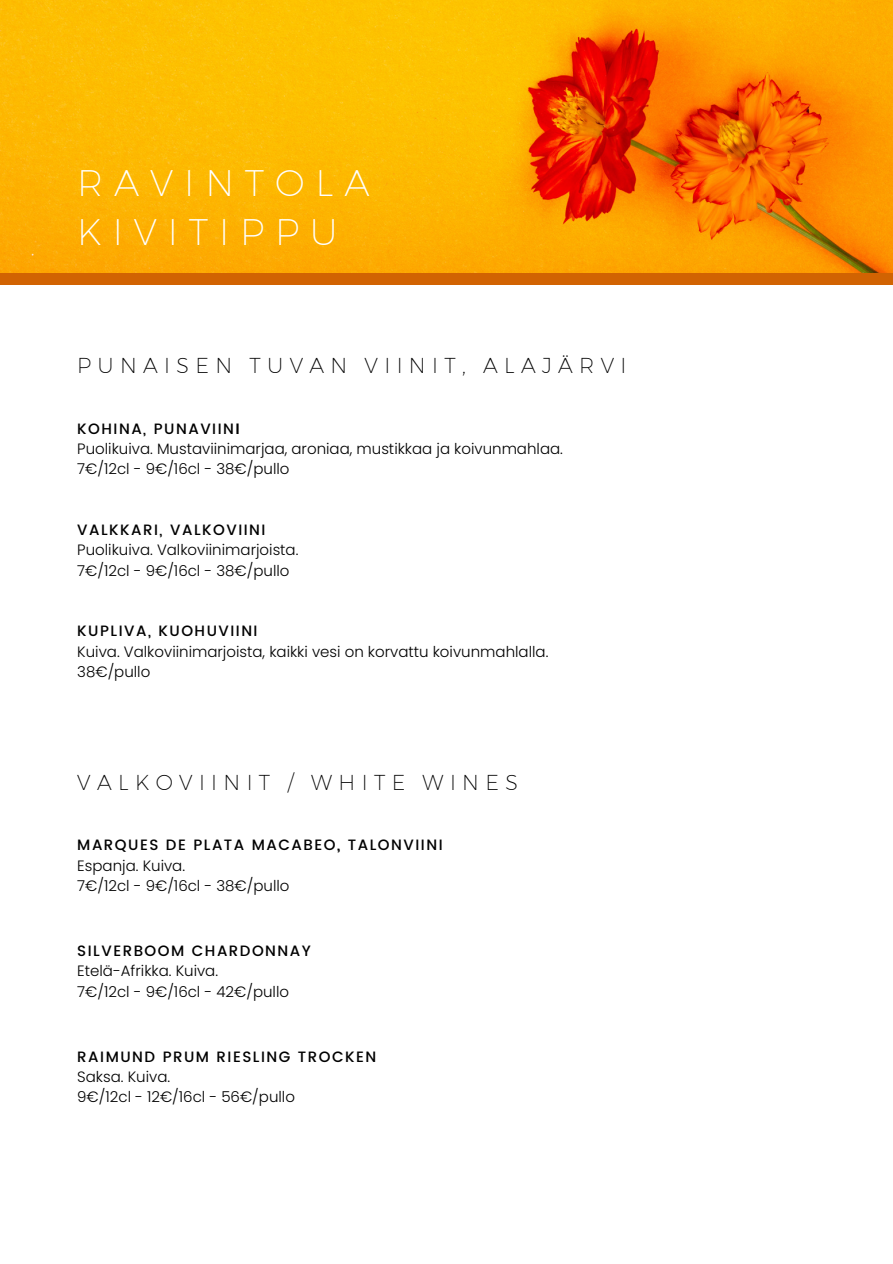
<style>
.page{position:relative;width:893px;height:1264px;background:#fff}
.page>*{position:absolute;margin:0;border:0;box-sizing:border-box;transform-origin:0 0}
.t1{font:300 36px/49.5px "Kief Montaser Extra";letter-spacing:.305em;color:#fff}
.t2{font:300 21px "Kief Montaser Extra";letter-spacing:.305em;color:#000}
.t3{font:300 15px/20.2px "Poppins";color:#000}
.t4{font:500 15px "Poppins";letter-spacing:.1em;color:#000}
.s1{font-weight:500}
.s2{font-weight:600}
</style>
<div class="page">
<div style="left:0;top:245px;width:892px;height:40px;background:#d16302"></div>
<img style="left:0;top:0;width:892px;height:272px">
<h1 class="t1" style="left:77px;top:158px;width:294px">RAVINTOLA<br>KIVITIPPU</h1>
<h2 class="t2" style="left:77px;top:352px;width:550px">PUNAISEN TUVAN VIINIT, ALAJÄRVI</h2>
<p class="t3" style="left:77px;top:418px;width:487px"><span class="s1">KOHINA, PUNAVIIN</span><span class="s2">I<br></span>Puolikuiva. Mustaviinimarjaa, aroniaa, mustikkaa ja koivunmahlaa.<br>7€/12cl - 9€/16cl - 38€/pullo</p>
<p class="t4" style="left:77px;top:521px;width:190px">VALKKARI, VALKOVIINI</p>
<p class="t3" style="left:77px;top:540px;width:223px">Puolikuiva. Valkoviinimarjoista.<br>7€/12cl - 9€/16cl - 38€/pullo</p>
<p class="t4" style="left:77px;top:622px;width:182px">KUPLIVA, KUOHUVIINI</p>
<p class="t3" style="left:77px;top:641px;width:472px">Kuiva. Valkoviinimarjoista, kaikki vesi on korvattu koivunmahlalla.<br>38€/pullo</p>
<h2 class="t2" style="left:77px;top:769px;width:442px">VALKOVIINIT / WHITE WINES</h2>
<p class="t3" style="left:77px;top:835px;width:367px"><span class="s1">MARQUES DE PLATA MACABEO</span><span class="s2">,</span> <span class="s1">TALONVIINI<br></span>Espanja. Kuiva.<br>7€/12cl - 9€/16cl - 38€/pullo</p>
<p class="t4" style="left:77px;top:942px;width:235px">SILVERBOOM CHARDONNAY</p>
<p class="t3" style="left:77px;top:960px;width:213px">Etelä-Afrikka. Kuiva.<br>7€/12cl - 9€/16cl - 42€/pullo</p>
<p class="t4" style="left:77px;top:1047px;width:300px">RAIMUND PRUM RIESLING TROCKEN</p>
<p class="t3" style="left:77px;top:1066px;width:219px">Saksa. Kuiva.<br>9€/12cl - 12€/16cl - 56€/pullo</p>
</div>
